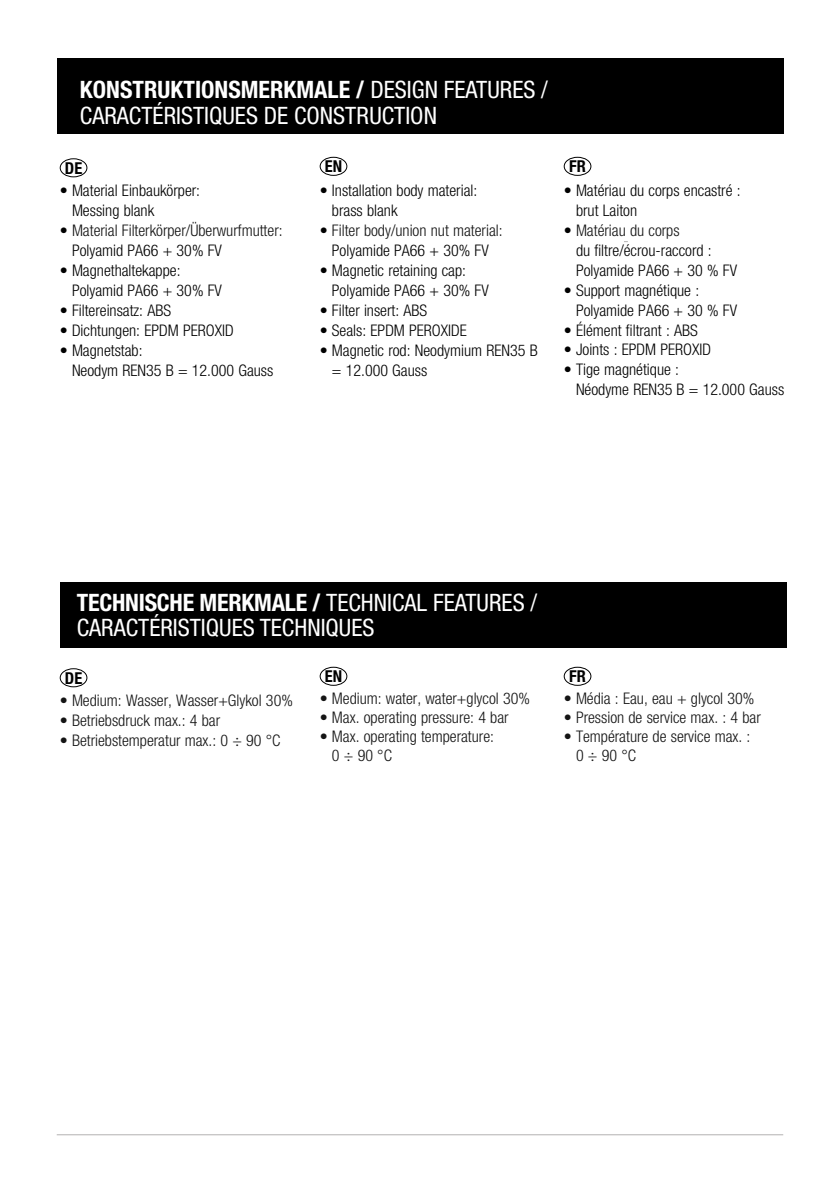
<style>
.page{position:relative;width:840px;height:1191px;background:#fff}
.page>*{position:absolute;margin:0;border:0;box-sizing:border-box;transform-origin:0 0}
.t1{font:700 condensed 24px "Helvetica Neue LT Pro";color:#fff}
.t2{font:condensed 24px "Helvetica Neue LT Pro";color:#fff}
.t3{font:700 condensed 16.4px "Helvetica Neue LT Pro";color:#000}
.t4{font:300 condensed 16px/20px "Helvetica Neue LT Pro";color:#000}
.t5{font:300 condensed 16px/20px "Helvetica Neue LT Pro";color:#141414}
.s1{font-weight:400}
.s2{color:#000}
.s3{color:#141414}
</style>
<div class="page">
<hr style="left:57px;top:1134px;width:725px;height:1px;background:#b3b2b2">
<div style="left:60px;top:582px;width:725px;height:65px;background:#000"></div>
<div style="left:57px;top:58px;width:726px;height:76px;background:#000"></div>
<div style="left:60px;top:158px;width:27px;height:19px;border:1px solid #000;border-radius:50%"></div>
<div style="left:60px;top:668px;width:27px;height:19px;border:1px solid #000;border-radius:50%"></div>
<div style="left:319px;top:157px;width:28px;height:19px;border:1px solid #000;border-radius:50%"></div>
<div style="left:319px;top:667px;width:28px;height:19px;border:1px solid #000;border-radius:50%"></div>
<div style="left:563px;top:157px;width:28px;height:19px;border:1px solid #000;border-radius:50%"></div>
<div style="left:563px;top:667px;width:28px;height:19px;border:1px solid #000;border-radius:50%"></div>
<h1 class="t1" style="left:80px;top:75px;width:469px">KONSTRUKTIONSMERKMALE / <span class="s1">DESIGN FEATURES /</span></h1>
<h1 class="t2" style="left:80px;top:101px;width:358px">CARACTÉRISTIQUES DE CONSTRUCTION</h1>
<p class="t3" style="left:65px;top:158px;width:19px">DE</p>
<p class="t4" style="left:72px;top:180px;width:129px;text-indent:-12px">• Material Einbaukörper:<br>Messing blank</p>
<p class="t5" style="left:72px;top:220px;width:212px;text-indent:-12px"><span class="s2">•</span> Material Filterkörper/Überwurfmutter:<br><span class="s2">Polyamid PA66 + 30% FV</span></p>
<p class="t4" style="left:72px;top:260px;width:151px;text-indent:-12px">• Magnethaltekappe:<br>Polyamid PA66 + 30% FV</p>
<p class="t4" style="left:60px;top:300px;width:113px">• Filtereinsatz: ABS</p>
<p class="t4" style="left:60px;top:320px;width:175px">• Dichtungen: EPDM PEROXID</p>
<p class="t4" style="left:72px;top:340px;width:203px;text-indent:-12px">• Magnetstab:<br>Neodym REN35 B = 12.000 Gauss</p>
<p class="t3" style="left:324px;top:156px;width:19px">EN</p>
<p class="t4" style="left:332px;top:180px;width:147px;text-indent:-12px">• Installation body material: brass blank</p>
<p class="t5" style="left:319px;top:220px;width:184px;text-align:center"><span class="s2">•</span> Filter body/union nut material:<br><span class="s2">Polyamide PA66 + 30% FV</span></p>
<p class="t4" style="left:332px;top:260px;width:158px;text-indent:-12px">• Magnetic retaining cap:<br>Polyamide PA66 + 30% FV</p>
<p class="t4" style="left:319px;top:300px;width:109px">• Filter insert: ABS</p>
<p class="t4" style="left:319px;top:320px;width:149px">• Seals: EPDM PEROXIDE</p>
<p class="t4" style="left:332px;top:340px;width:207px;text-indent:-12px">• Magnetic rod: Neodymium REN35 B = 12.000 Gauss</p>
<p class="t3" style="left:569px;top:156px;width:18px">FR</p>
<p class="t4" style="left:575px;top:180px;width:166px;text-indent:-12px">• Matériau du corps encastré : brut Laiton</p>
<p class="t4" style="left:575px;top:220px;width:162px;text-indent:-12px">• <span class="s3">Matériau du corps<br></span>du filtre/écrou-raccord :<br>Polyamide PA66 + 30 % FV</p>
<p class="t4" style="left:575px;top:280px;width:162px;text-indent:-12px">• Support magnétique :<br>Polyamide PA66 + 30 % FV</p>
<p class="t4" style="left:563px;top:320px;width:135px">• Élément filtrant : ABS</p>
<p class="t4" style="left:563px;top:339px;width:149px">• Joints : EPDM PEROXID</p>
<p class="t4" style="left:575px;top:359px;width:210px;text-indent:-12px">• Tige magnétique :<br>Néodyme REN35 B = 12.000 Gauss</p>
<h1 class="t1" style="left:77px;top:587px;width:461px">TECHNISCHE MERKMALE / <span class="s1">TECHNICAL FEATURES /</span></h1>
<h1 class="t2" style="left:77px;top:613px;width:299px">CARACTÉRISTIQUES TECHNIQUES</h1>
<p class="t3" style="left:65px;top:668px;width:19px">DE</p>
<p class="t5" style="left:60px;top:690px;width:234px">• Medium: Wasser, Wasser+Glykol 30%</p>
<p class="t5" style="left:60px;top:710px;width:162px">• Betriebsdruck max.: 4 bar</p>
<p class="t5" style="left:60px;top:730px;width:222px">• Betriebstemperatur max.: 0 ÷ 90 °C</p>
<p class="t3" style="left:324px;top:666px;width:19px">EN</p>
<p class="t5" style="left:319px;top:688px;width:212px">• Medium: water, water+glycol 30%</p>
<p class="t5" style="left:319px;top:707px;width:190px">• Max. operating pressure: 4 bar</p>
<p class="t5" style="left:332px;top:726px;width:163px;line-height:19.2px;text-indent:-12px">• Max. operating temperature:<br>0 ÷ 90 °C</p>
<p class="t3" style="left:569px;top:666px;width:18px">FR</p>
<p class="t5" style="left:563px;top:688px;width:192px">• Média : Eau, eau + glycol 30%</p>
<p class="t5" style="left:563px;top:707px;width:198px">• Pression de service max. : 4 bar</p>
<p class="t5" style="left:575px;top:726px;width:176px;line-height:19.2px;text-indent:-12px">• Température de service max. :<br>0 ÷ 90 °C</p>
</div>
